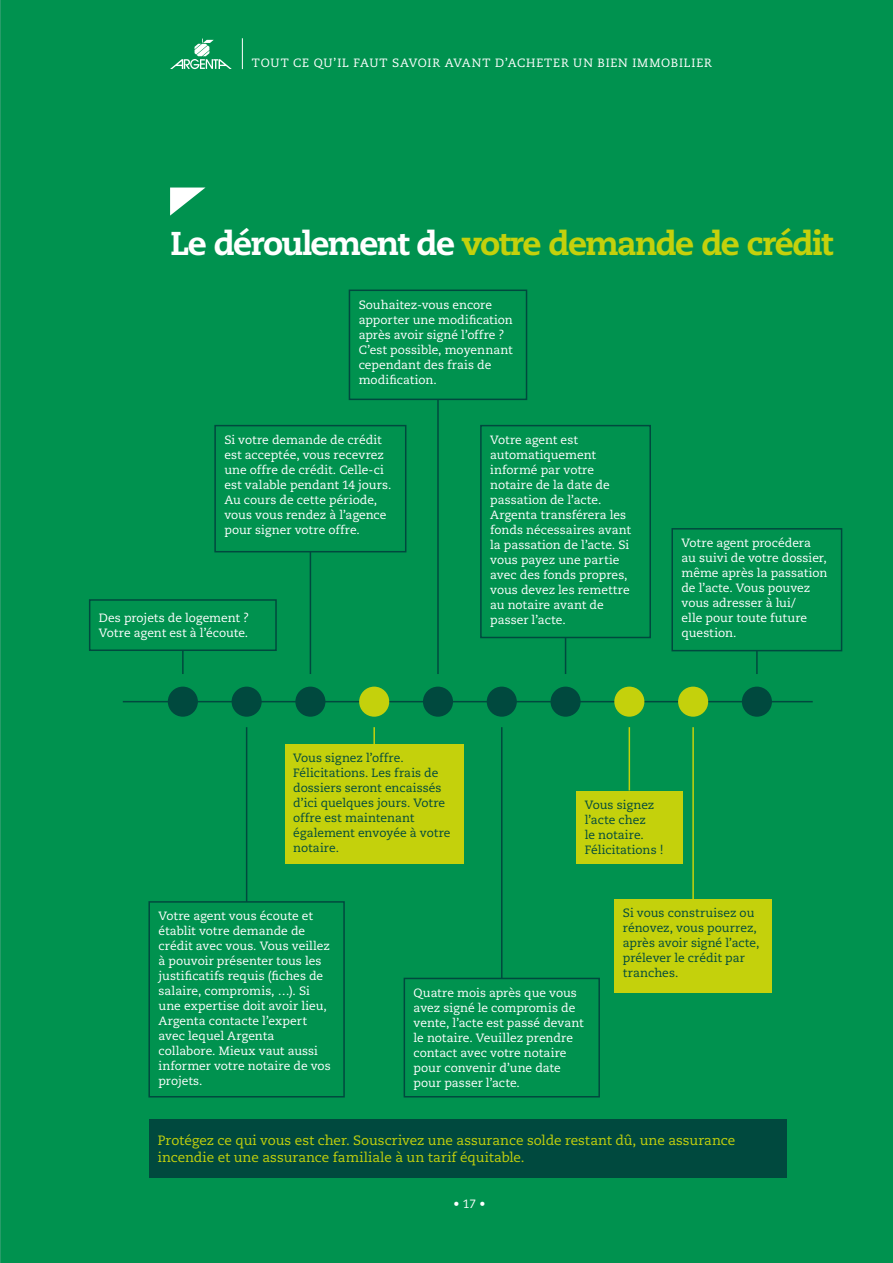
<style>
.page{position:relative;width:893px;height:1263px;background:#00924f}
.page>*{position:absolute;margin:0;border:0;box-sizing:border-box;transform-origin:0 0}
.t1{font:800 33px "Caecilia LT Std";letter-spacing:-.05em;color:#c4d10c}
.t2{font:13.5px/16.5px "Caecilia LT Std";color:#c4d10c}
.t3{font:12px/15px "Caecilia LT Std";color:#fff}
.t4{font:12px/15px "Caecilia LT Std";color:#00493e}
.t5{font:12px "Caecilia LT Std";letter-spacing:.07em;color:#fff}
.s1{color:#fff}
</style>
<div class="page">
<hr style="left:0;top:0;width:1px;height:1263px;background:#a8bfbf">
<svg style="left:170px;top:38px;width:62px;height:31px"></svg>
<hr style="left:242px;top:38px;width:1px;height:31px;background:#fff">
<hr style="left:501px;top:727px;width:1px;height:275px;background:#00493e">
<hr style="left:246px;top:727px;width:1px;height:208px;background:#00493e">
<hr style="left:373px;top:727px;width:2px;height:63px;background:#c4d10c">
<hr style="left:692px;top:727px;width:2px;height:191px;background:#c4d10c">
<hr style="left:629px;top:727px;width:1px;height:63px;background:#c4d10c">
<hr style="left:182px;top:617px;width:2px;height:57px;background:#00493e">
<hr style="left:310px;top:454px;width:1px;height:220px;background:#00493e">
<hr style="left:565px;top:560px;width:1px;height:114px;background:#00493e">
<hr style="left:437px;top:370px;width:2px;height:304px;background:#00493e">
<hr style="left:756px;top:577px;width:2px;height:97px;background:#00493e">
<hr style="left:123px;top:701px;width:690px;height:1px;background:#00493e">
<div style="left:168px;top:687px;width:30px;height:30px;background:#00493e;border-radius:50%"></div>
<div style="left:232px;top:687px;width:30px;height:30px;background:#00493e;border-radius:50%"></div>
<div style="left:295px;top:687px;width:30px;height:30px;background:#00493e;border-radius:50%"></div>
<div style="left:359px;top:687px;width:30px;height:30px;background:#c4d10c;border-radius:50%"></div>
<div style="left:423px;top:687px;width:30px;height:30px;background:#00493e;border-radius:50%"></div>
<div style="left:487px;top:687px;width:30px;height:30px;background:#00493e;border-radius:50%"></div>
<div style="left:550px;top:687px;width:31px;height:30px;background:#00493e;border-radius:50%"></div>
<div style="left:614px;top:687px;width:30px;height:30px;background:#c4d10c;border-radius:50%"></div>
<div style="left:678px;top:687px;width:30px;height:30px;background:#c4d10c;border-radius:50%"></div>
<div style="left:742px;top:687px;width:30px;height:30px;background:#00493e;border-radius:50%"></div>
<div style="left:90px;top:600px;width:186px;height:50px;background:#00924f"></div>
<div style="left:89px;top:599px;width:188px;height:52px;border:2px solid #00493e"></div>
<div style="left:215px;top:426px;width:191px;height:126px;background:#00924f"></div>
<div style="left:214px;top:425px;width:192px;height:127px;border:2px solid #00493e"></div>
<div style="left:349px;top:290px;width:178px;height:110px;border:2px solid #00493e"></div>
<div style="left:481px;top:426px;width:169px;height:211px;background:#00924f"></div>
<div style="left:480px;top:425px;width:171px;height:213px;border:2px solid #00493e"></div>
<div style="left:149px;top:902px;width:195px;height:195px;background:#00924f"></div>
<div style="left:148px;top:901px;width:197px;height:196px;border:2px solid #00493e"></div>
<div style="left:149px;top:1119px;width:637px;height:58px;background:#00493e"></div>
<div style="left:404px;top:978px;width:196px;height:119px;border:2px solid #00493e"></div>
<div style="left:671px;top:528px;width:171px;height:123px;border:2px solid #00493e"></div>
<svg style="left:170px;top:188px;width:35px;height:28px"></svg>
<div style="left:285px;top:744px;width:178px;height:119px;background:#c4d10c"></div>
<div style="left:614px;top:899px;width:158px;height:94px;background:#c4d10c"></div>
<div style="left:576px;top:791px;width:106px;height:72px;background:#c4d10c"></div>
<p class="t5" style="left:252px;top:56px;width:461px">TOUT CE QU’IL FAUT SAVOIR AVANT D’ACHETER UN BIEN IMMOBILIER</p>
<h1 class="t1" style="left:170px;top:223px;width:664px"><span class="s1">Le déroulement de</span> votre demande de crédit</h1>
<p class="t3" style="left:359px;top:297px;width:156px">Souhaitez-vous encore apporter une modification après avoir signé l’offre ?<br>C’est possible, moyennant cependant des frais de modification.</p>
<p class="t3" style="left:224px;top:433px;width:169px">Si votre demande de crédit est acceptée, vous recevrez une offre de crédit. Celle-ci est valable pendant 14 jours.<br>Au cours de cette période, vous vous rendez à l’agence pour signer votre offre.</p>
<p class="t3" style="left:99px;top:611px;width:152px">Des projets de logement ?<br>Votre agent est à l’écoute.</p>
<p class="t3" style="left:490px;top:433px;width:142px">Votre agent est automatiquement informé par votre notaire de la date de passation de l’acte.<br>Argenta transférera les fonds nécessaires avant la passation de l’acte. Si vous payez une partie avec des fonds propres, vous devez les remettre au notaire avant de passer l’acte.</p>
<p class="t3" style="left:681px;top:536px;width:148px">Votre agent procédera au suivi de votre dossier, même après la passation de l’acte. Vous pouvez vous adresser à lui/<br>elle pour toute future question.</p>
<p class="t4" style="left:293px;top:750px;width:159px">Vous signez l’offre.<br>Félicitations. Les frais de dossiers seront encaissés d’ici quelques jours. Votre offre est maintenant également envoyée à votre notaire.</p>
<p class="t4" style="left:585px;top:797px;width:80px">Vous signez l’acte chez<br>le notaire.<br>Félicitations !</p>
<p class="t3" style="left:158px;top:909px;width:174px">Votre agent vous écoute et établit votre demande de crédit avec vous. Vous veillez à pouvoir présenter tous les justificatifs requis (fiches de salaire, compromis, …). Si une expertise doit avoir lieu,<br>Argenta contacte l’expert avec lequel Argenta collabore. Mieux vaut aussi informer votre notaire de vos projets.</p>
<p class="t3" style="left:414px;top:985px;width:172px">Quatre mois après que vous avez signé le compromis de vente, l’acte est passé devant le notaire. Veuillez prendre contact avec votre notaire pour convenir d’une date pour passer l’acte.</p>
<p class="t4" style="left:623px;top:906px;width:138px">Si vous construisez ou rénovez, vous pourrez, après avoir signé l’acte, prélever le crédit par tranches.</p>
<p class="t2" style="left:158px;top:1132px;width:579px">Protégez ce qui vous est cher. Souscrivez une assurance solde restant dû, une assurance incendie et une assurance familiale à un tarif équitable.</p>
<p class="t3" style="left:453px;top:1197px;width:34px">• 17 •</p>
</div>
